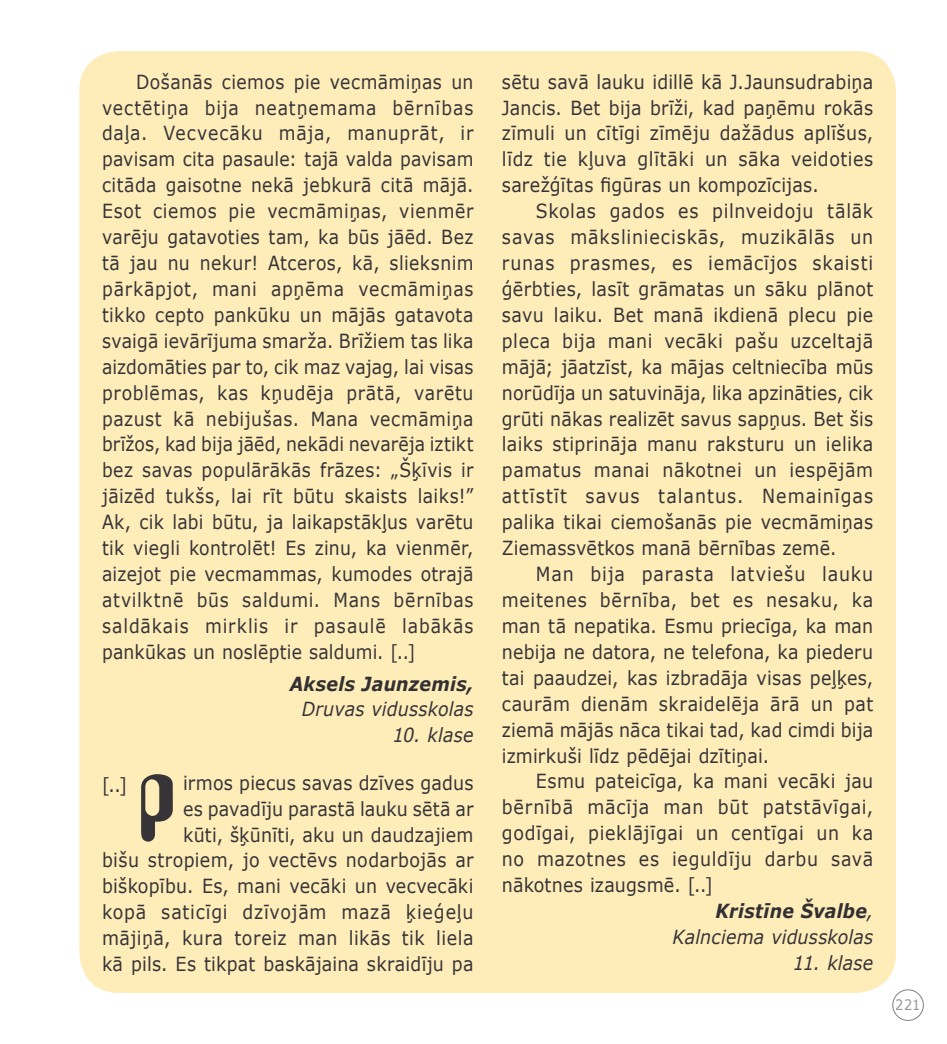
<style>
.page{position:relative;width:947px;height:1044px;background:#fff}
.page>*{position:absolute;margin:0;border:0;box-sizing:border-box;transform-origin:0 0}
.t1{font:82px "La Amy";color:#373437;scale:.9 1}
.t2{font:19.4px/25.8px "Verdana";letter-spacing:.02em;color:#373437;text-align:justify;scale:.9 1}
.t3{font:19.4px/25.8px "Verdana";letter-spacing:.02em;color:#373437;text-align:justify;scale:.89 1}
.t4{font:italic 19.4px "Verdana";letter-spacing:.01em;color:#373437;scale:.9 1}
.t5{font:italic 700 19.4px "Verdana";letter-spacing:.015em;color:#323033;scale:.9 1}
.t6{font:19.4px "Verdana";letter-spacing:.045em;color:#373437;scale:.9 1}
.t7{font:14.4px "Verdana";color:#98989c;scale:.9 1}
.s1{font-weight:400}
</style>
<div class="page">
<div style="left:79px;top:51px;width:817px;height:941px;background:#feedb9;border-radius:40px"></div>
<div style="left:892px;top:989px;width:31px;height:31px;border:1px solid #68676c;border-radius:50%"></div>
<p class="t3" style="left:102px;top:69px;width:419px;text-indent:34px">Došanās ciemos pie vecmāmiņas un vectētiņa bija neatņemama bērnības daļa. Vecvecāku māja, manuprāt, ir pavisam cita pasaule: tajā valda pavisam citāda gaisotne nekā jebkurā citā mājā.<br>Esot ciemos pie vecmāmiņas, vienmēr varēju gatavoties tam, ka būs jāēd. Bez tā jau nu nekur! Atceros, kā, slieksnim pārkāpjot, mani apņēma vecmāmiņas tikko cepto pankūku un mājās gatavota svaigā ievārījuma smarža. Brīžiem tas lika aizdomāties par to, cik maz vajag, lai visas problēmas, kas kņudēja prātā, varētu pazust kā nebijušas. Mana vecmāmiņa brīžos, kad bija jāēd, nekādi nevarēja iztikt bez savas populārākās frāzes: „Šķīvis ir jāizēd tukšs, lai rīt būtu skaists laiks!” Ak, cik labi būtu, ja laikapstākļus varētu tik viegli kontrolēt! Es zinu, ka vienmēr, aizejot pie vecmammas, kumodes otrajā atvilktnē būs saldumi. Mans bērnības saldākais mirklis ir pasaulē labākās pankūkas un noslēptie saldumi. [..]</p>
<p class="t5" style="left:290px;top:670px;width:205px">Aksels Jaunzemis,</p>
<p class="t4" style="left:302px;top:697px;width:192px">Druvas vidusskolas</p>
<p class="t4" style="left:393px;top:722px;width:91px">10. klase</p>
<p class="t2" style="left:102px;top:772px;width:29px">[..]</p>
<h1 class="t1" style="left:136px;top:753px;width:45px">P</h1>
<p class="t2" style="left:102px;top:769px;width:414px;text-align:right">irmos piecus savas dzīves gadus<br>es pavadīju parastā lauku sētā ar<br>kūti, šķūnīti, aku un daudzajiem<br>bišu stropiem, jo vectēvs nodarbojās ar biškopību. Es, mani vecāki un vecvecāki kopā saticīgi dzīvojām mazā ķieģeļu mājiņā, kura toreiz man likās tik liela kā pils. Es tikpat baskājaina skraidīju pa</p>
<p class="t2" style="left:502px;top:69px;width:414px">sētu savā lauku idillē kā J.Jaunsudrabiņa Jancis. Bet bija brīži, kad paņēmu rokās zīmuli un cītīgi zīmēju dažādus aplīšus, līdz tie kļuva glītāki un sāka veidoties sarežģītas figūras un kompozīcijas.</p>
<p class="t2" style="left:502px;top:198px;width:414px;text-indent:34px">Skolas gados es pilnveidoju tālāk savas mākslinieciskās, muzikālās un runas prasmes, es iemācījos skaisti ģērbties, lasīt grāmatas un sāku plānot savu laiku. Bet manā ikdienā plecu pie pleca bija mani vecāki pašu uzceltajā mājā; jāatzīst, ka mājas celtniecība mūs norūdīja un satuvināja, lika apzināties, cik grūti nākas realizēt savus sapņus. Bet šis laiks stiprināja manu raksturu un ielika pamatus manai nākotnei un iespējām attīstīt savus talantus. Nemainīgas palika tikai ciemošanās pie vecmāmiņas Ziemassvētkos manā bērnības zemē.</p>
<p class="t2" style="left:502px;top:561px;width:414px;text-indent:34px">Man bija parasta latviešu lauku meitenes bērnība, bet es nesaku, ka man tā nepatika. Esmu priecīga, ka man nebija ne datora, ne telefona, ka piederu tai paaudzei, kas izbradāja visas peļķes, caurām dienām skraidelēja ārā un pat ziemā mājās nāca tikai tad, kad cimdi bija izmirkuši līdz pēdējai dzītiņai.</p>
<p class="t2" style="left:536px;top:768px;width:376px">Esmu pateicīga, ka mani vecāki jau</p>
<p class="t6" style="left:502px;top:794px;width:414px">bērnībā mācīja man būt patstāvīgai,</p>
<p class="t2" style="left:502px;top:820px;width:414px">godīgai, pieklājīgai un centīgai un ka</p>
<p class="t2" style="left:502px;top:846px;width:414px">no mazotnes es ieguldīju darbu savā</p>
<p class="t2" style="left:502px;top:872px;width:236px">nākotnes izaugsmē. [..]</p>
<p class="t5" style="left:715px;top:898px;width:177px">Kristīne Švalbe<span class="s1">,</span></p>
<p class="t4" style="left:672px;top:924px;width:224px">Kalnciema vidusskolas</p>
<p class="t4" style="left:793px;top:950px;width:91px">11. klase</p>
<p class="t7" style="left:896px;top:995px;width:29px">221</p>
</div>
